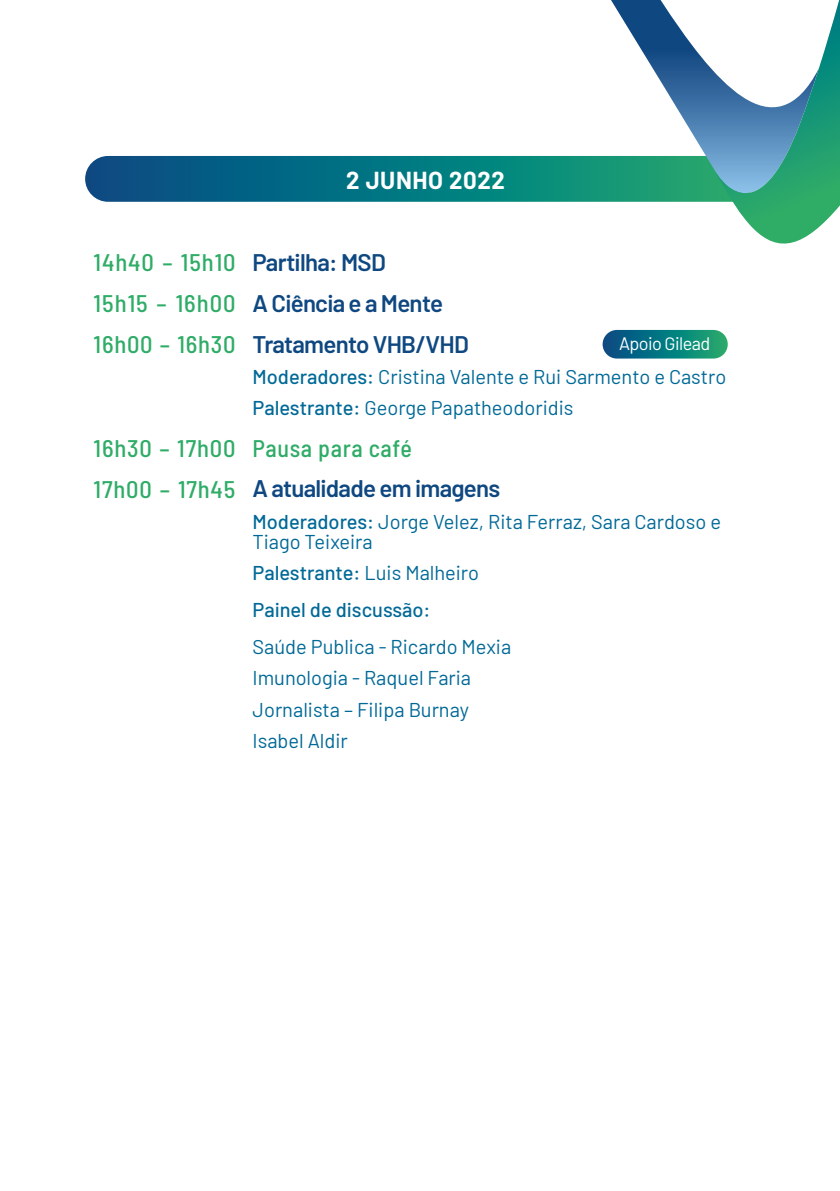
<style>
.page{position:relative;width:840px;height:1191px;background:#fff}
.page>*{position:absolute;margin:0;border:0;box-sizing:border-box;transform-origin:0 0}
.t1{font:600 24px/41px "Barlow";letter-spacing:-.03em;color:#0f4881}
.t2{font:500 semi-condensed 24px/40.6px "Barlow";letter-spacing:.025em;color:#2fac67}
.t3{font:700 24px "Barlow";letter-spacing:.025em;color:#fff}
.t4{font:20px/31.4px "Barlow";color:#006997}
.t5{font:500 20px/37px "Barlow";color:#006997}
.t6{font:18px "Barlow";letter-spacing:-.03em;color:#fff}
.s1{font-weight:500;font-stretch:semi-condensed;color:#2fac67}
.s2{font-weight:500}
.s3{font-weight:600;font-stretch:normal;color:#0f4881}
.s4{font-weight:400}
</style>
<div class="page">
<svg style="left:85px;top:156px;width:669px;height:46px;background:#067181"></svg>
<svg style="left:602px;top:330px;width:125px;height:28px;background:#0b7a7e"></svg>
<svg style="left:610px;top:0;width:104px;height:202px"></svg>
<svg style="left:714px;top:1px;width:125px;height:243px"></svg>
<p class="t3" style="left:346px;top:162px;width:160px">2 JUNHO 2022</p>
<p class="t1" style="left:94px;top:239px;width:376px"><span class="s1">14h40 – 15h10</span> Partilha: MSD<br><span class="s1">15h15 – 16h00</span> A Ciência e a Mente<br><span class="s1">16h00 – 16h30</span> Tratamento VHB/VHD</p>
<p class="t4" style="left:252px;top:359px;width:475px"><span class="s2">Moderadores:</span> Cristina Valente e Rui Sarmento e Castro<br><span class="s2">Palestrante:</span> George Papatheodoridis</p>
<p class="t2" style="left:94px;top:426px;width:408px">16h30 – 17h00 Pausa para café<br>17h00 – 17h45 <span class="s3">A atualidade em imagens</span></p>
<p class="t4" style="left:252px;top:510px;width:469px;line-height:20px"><span class="s2">Moderadores:</span> Jorge Velez, Rita Ferraz, Sara Cardoso e<br>Tiago Teixeira</p>
<p class="t5" style="left:252px;top:553px;width:228px">Palestrante: <span class="s4">Luis Malheiro<br></span>Painel de discussão:</p>
<p class="t4" style="left:252px;top:629px;width:260px">Saúde Publica - Ricardo Mexia<br>Imunologia - Raquel Faria<br>Jornalista – Filipa Burnay<br>Isabel Aldir</p>
<p class="t6" style="left:618px;top:330px;width:92px">Apoio Gilead</p>
</div>
